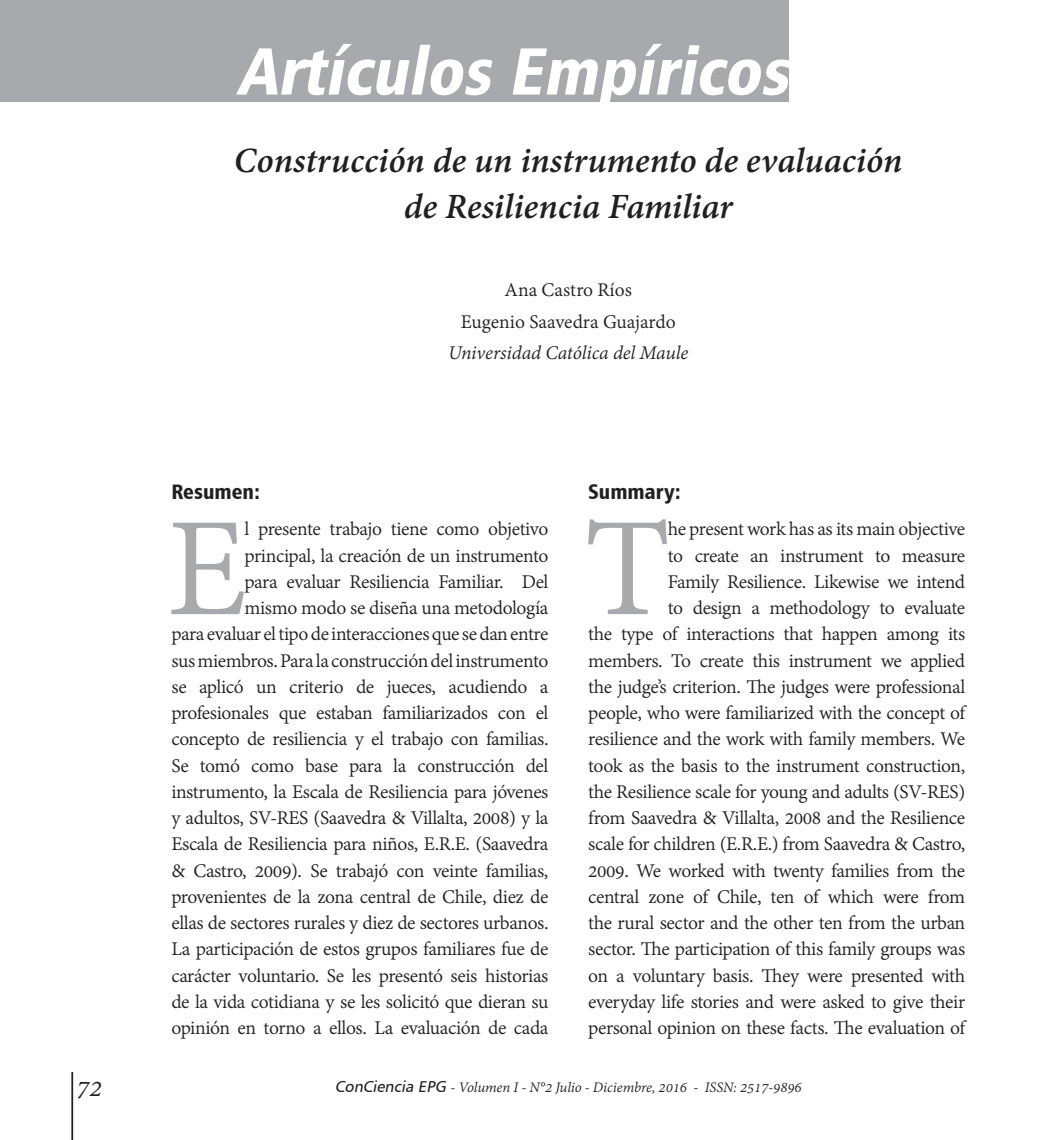
<style>
.page{position:relative;width:1041px;height:1140px;background:#fff}
.page>*{position:absolute;margin:0;border:0;box-sizing:border-box;transform-origin:0 0}
.t1{font:152.08px "Adobe Devanagari";color:#a8a9ad}
.t2{font:italic 66.5px "Humanist 777 BT Black Condensed B";color:#fff}
.t3{font:italic 700 38.5px/46.2px "Adobe Devanagari";color:#231f20;text-align:center}
.t4{font:italic 28px "Adobe Devanagari";color:#231f20}
.t5{font:21px/26.2px "Adobe Devanagari";letter-spacing:-.02em;color:#231f20;text-align:right}
.t6{font:21px/31.5px "Adobe Devanagari";color:#231f20;text-align:center}
.t7{font:italic 21px "Adobe Devanagari";letter-spacing:-.005em;color:#231f20}
.t8{font:21px "Humanist 777 BT Black Condensed B";color:#231f20}
.t9{font:italic 15.75px "Adobe Devanagari";color:#231f20}
.s1{font-family:"Humanist 777 BT Roman B"}
</style>
<div class="page">
<hr style="left:71px;top:1072px;width:2px;height:68px;background:#231f20">
<div style="left:0;top:0;width:788px;height:101px;background:#a8a9ad"></div>
<h2 class="t2" style="left:237px;top:29px;width:567px">Artículos Empíricos</h2>
<h3 class="t3" style="left:234px;top:142px;width:670px">Construcción de un instrumento de evaluación de Resiliencia Familiar</h3>
<p class="t6" style="left:461px;top:276px;width:216px">Ana Castro Ríos<br>Eugenio Saavedra Guajardo</p>
<p class="t7" style="left:448px;top:341px;width:242px">Universidad Católica del Maule</p>
<p class="t8" style="left:171px;top:478px;width:90px">Resumen:</p>
<h1 class="t1" style="left:167px;top:483px;width:82px">E</h1>
<p class="t5" style="left:171px;top:518px;width:379px">l presente trabajo tiene como objetivo principal, la creación de un instrumento<br>para evaluar Resiliencia Familiar. Del<br>mismo modo se diseña una metodología<br>para evaluar el tipo de interacciones que se dan entre sus miembros. Para la construcción del instrumento se aplicó un criterio de jueces, acudiendo a profesionales que estaban familiarizados con el concepto de resiliencia y el trabajo con familias.<br>Se tomó como base para la construcción del instrumento, la Escala de Resiliencia para jóvenes y adultos, SV-RES (Saavedra &amp; Villalta, 2008) y la Escala de Resiliencia para niños, E.R.E. (Saavedra &amp; Castro, 2009). Se trabajó con veinte familias, provenientes de la zona central de Chile, diez de ellas de sectores rurales y diez de sectores urbanos.<br>La participación de estos grupos familiares fue de carácter voluntario. Se les presentó seis historias de la vida cotidiana y se les solicitó que dieran su opinión en torno a ellos. La evaluación de cada</p>
<p class="t8" style="left:588px;top:479px;width:94px">Summary:</p>
<h1 class="t1" style="left:584px;top:483px;width:88px">T</h1>
<p class="t5" style="left:588px;top:518px;width:379px">he present work has as its main objective<br>to create an instrument to measure<br>Family Resilience. Likewise we intend<br>to design a methodology to evaluate<br>the type of interactions that happen among its members. To create this instrument we applied the judge’s criterion. The judges were professional people, who were familiarized with the concept of resilience and the work with family members. We took as the basis to the instrument construction, the Resilience scale for young and adults (SV-RES) from Saavedra &amp; Villalta, 2008 and the Resilience scale for children (E.R.E.) from Saavedra &amp; Castro, 2009. We worked with twenty families from the central zone of Chile, ten of which were from the rural sector and the other ten from the urban sector. The participation of this family groups was on a voluntary basis. They were presented with everyday life stories and were asked to give their personal opinion on these facts. The evaluation of</p>
<h3 class="t4" style="left:77px;top:1072px;width:27px">72</h3>
<p class="t9" style="left:335px;top:1079px;width:468px"><span class="s1">ConCiencia EPG</span>- Volumen I - N°2 Julio - Diciembre, 2016 - ISSN: 2517-9896</p>
</div>
